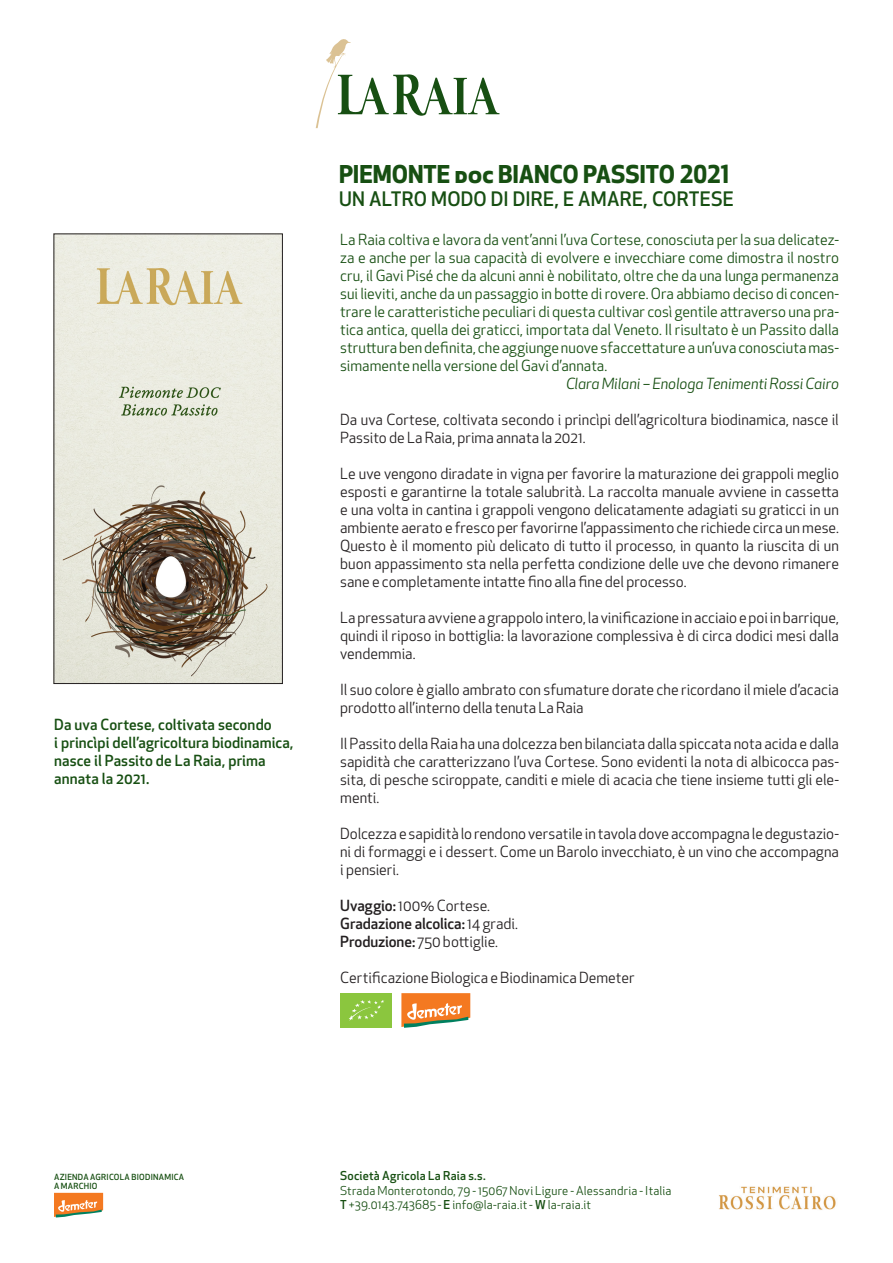
<style>
.page{position:relative;width:893px;height:1263px;background:#fff}
.page>*{position:absolute;margin:0;border:0;box-sizing:border-box;transform-origin:0 0}
.t1{font:700 24px "Apex New";letter-spacing:-.005em;color:#174f12}
.t2{font:500 19.5px "Apex New";letter-spacing:.01em;color:#174f12}
.t3{font:15px/18px "Apex New";color:#231f20;text-align:justify}
.t4{font:15px/18px "Apex New";color:#174f12;text-align:justify}
.t5{font:500 15px/18px "Apex New";letter-spacing:.005em;color:#174f12}
.t6{font:italic 15px "Apex New";letter-spacing:-.01em;color:#174f12}
.t7{font:500 15px "Apex New";letter-spacing:-.005em;color:#231f20}
.t8{font:12px "Apex New";letter-spacing:.02em;color:#174f12}
.t9{font:500 12px "Apex New";letter-spacing:.015em;color:#174f12}
.t10{font:500 8.25px "Apex New";letter-spacing:.03em;color:#174f12}
.s1{font-weight:500}
.s2{font-weight:400}
</style>
<div class="page">
<img style="left:719px;top:1186px;width:117px;height:24px">
<svg style="left:54px;top:1193px;width:49px;height:24px"></svg>
<svg style="left:316px;top:39px;width:183px;height:89px"></svg>
<img style="left:56px;top:235px;width:225px;height:447px">
<div style="left:54px;top:233px;width:229px;height:451px;border:1px solid #231f20"></div>
<svg style="left:401px;top:993px;width:69px;height:35px"></svg>
<svg style="left:340px;top:993px;width:52px;height:34px;background:#90c846"></svg>
<p class="t5" style="left:54px;top:715px;width:219px">Da uva Cortese, coltivata secondo</p>
<p class="t5" style="left:54px;top:733px;width:241px">i princìpi dell’agricoltura biodinamica, nasce il Passito de La Raia, prima annata la 2021.</p>
<p class="t1" style="left:339px;top:157px;width:392px">PIEMONTE doc BIANCO PASSITO 2021</p>
<p class="t2" style="left:339px;top:186px;width:396px">UN ALTRO MODO DI DIRE, E AMARE, CORTESE</p>
<p class="t4" style="left:340px;top:231px;width:500px">La Raia coltiva e lavora da vent’anni l’uva Cortese, conosciuta per la sua delicatez&shy;za e anche per la sua capacità di evolvere e invecchiare come dimostra il nostro cru, il Gavi Pisé che da alcuni anni è nobilitato, oltre che da una lunga permanenza sui lieviti, anche da un passaggio in botte di rovere. Ora abbiamo deciso di concen&shy;trare le caratteristiche peculiari di questa cultivar così gentile attraverso una pra&shy;tica antica, quella dei graticci, importata dal Veneto. Il risultato è un Passito dalla struttura ben definita, che aggiunge nuove sfaccettature a un’uva conosciuta mas&shy;simamente nella versione del Gavi d’annata.</p>
<p class="t6" style="left:566px;top:374px;width:274px">Clara Milani – Enologa Tenimenti Rossi Cairo</p>
<p class="t3" style="left:340px;top:411px;width:500px">Da uva Cortese, coltivata secondo i princìpi dell’agricoltura biodinamica, nasce il<br>Passito de La Raia, prima annata la 2021.</p>
<p class="t3" style="left:340px;top:465px;width:500px">Le uve vengono diradate in vigna per favorire la maturazione dei grappoli meglio esposti e garantirne la totale salubrità. La raccolta manuale avviene in cassetta e una volta in cantina i grappoli vengono delicatamente adagiati su graticci in un ambiente aerato e fresco per favorirne l’appassimento che richiede circa un mese.<br>Questo è il momento più delicato di tutto il processo, in quanto la riuscita di un buon appassimento sta nella perfetta condizione delle uve che devono rimanere sane e completamente intatte fino alla fine del processo.</p>
<p class="t3" style="left:340px;top:609px;width:500px">La pressatura avviene a grappolo intero, la vinificazione in acciaio e poi in barrique, quindi il riposo in bottiglia: la lavorazione complessiva è di circa dodici mesi dalla vendemmia.</p>
<p class="t3" style="left:340px;top:681px;width:500px">Il suo colore è giallo ambrato con sfumature dorate che ricordano il miele d’acacia prodotto all’interno della tenuta La Raia</p>
<p class="t3" style="left:340px;top:735px;width:500px">Il Passito della Raia ha una dolcezza ben bilanciata dalla spiccata nota acida e dalla sapidità che caratterizzano l’uva Cortese. Sono evidenti la nota di albicocca pas&shy;sita, di pesche sciroppate, canditi e miele di acacia che tiene insieme tutti gli ele&shy;menti.</p>
<p class="t3" style="left:340px;top:825px;width:500px">Dolcezza e sapidità lo rendono versatile in tavola dove accompagna le degustazio&shy;ni di formaggi e i dessert. Come un Barolo invecchiato, è un vino che accompagna i pensieri.</p>
<p class="t3" style="left:340px;top:897px;width:151px"><span class="s1">Uvaggio:</span> 100% Cortese.</p>
<p class="t7" style="left:340px;top:914px;width:179px">Gradazione alcolica: <span class="s2">14 gradi.</span></p>
<p class="t3" style="left:340px;top:933px;width:159px"><span class="s1">Produzione:</span> 750 bottiglie.</p>
<p class="t3" style="left:340px;top:969px;width:296px">Certificazione Biologica e Biodinamica Demeter</p>
<p class="t10" style="left:54px;top:1171px;width:132px">AZIENDA AGRICOLA BIODINAMICA</p>
<p class="t10" style="left:54px;top:1180px;width:45px">A MARCHIO</p>
<p class="t9" style="left:340px;top:1168px;width:147px">Società Agricola La Raia s.s.</p>
<p class="t8" style="left:340px;top:1182px;width:333px">Strada Monterotondo, 79 - 15067 Novi Ligure - Alessandria - Italia</p>
<p class="t8" style="left:340px;top:1197px;width:252px"><span class="s1">T</span> +39.0143.743685 - <span class="s1">E</span> info@la-raia.it - <span class="s1">W</span> la-raia.it</p>
</div>
